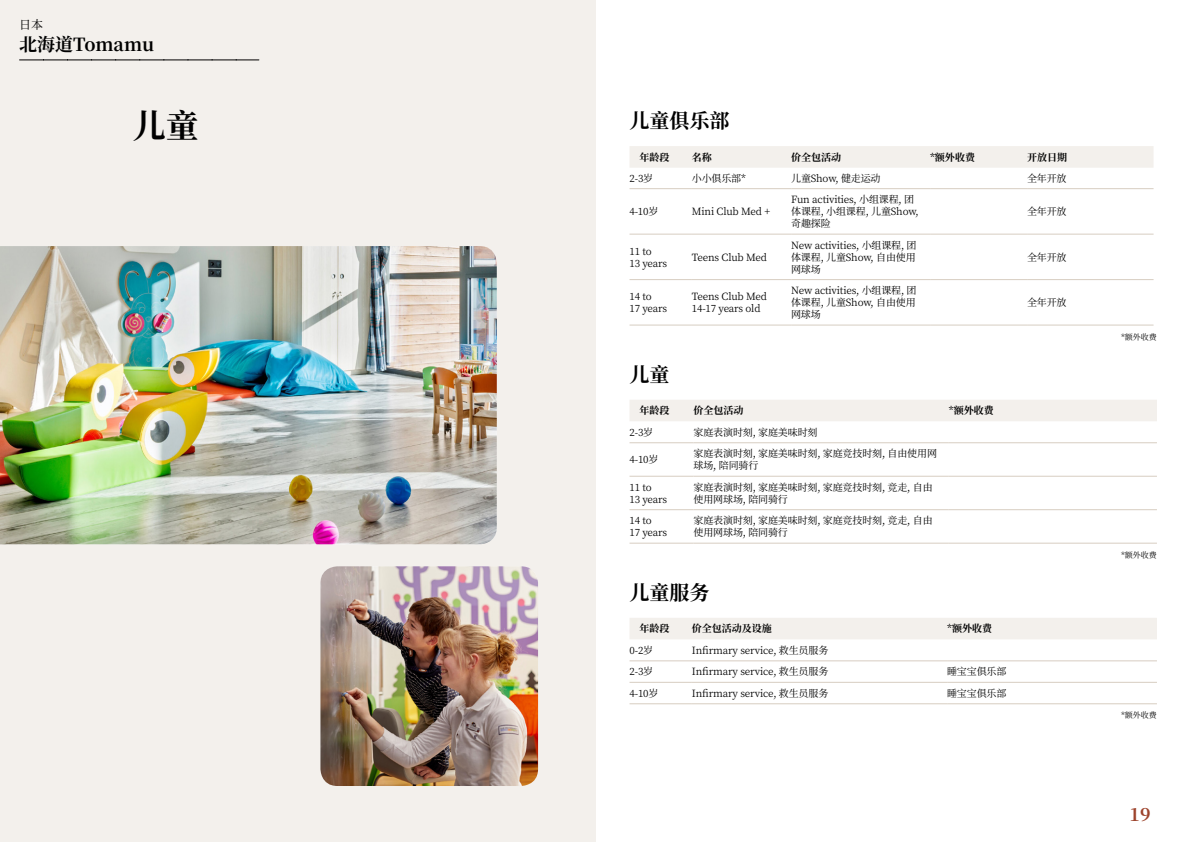
<style>
.page{position:relative;width:1191px;height:842px;background:#fff}
.page>*{position:absolute;margin:0;border:0;box-sizing:border-box;transform-origin:0 0}
.t1{font:700 33px "Noto Serif SC";color:#000}
.t2{font:700 20px "Noto Serif SC";color:#000}
.t3{font:700 18px "Noto Serif SC";color:#000}
.t4{font:700 18px "Noto Serif SC";color:#9d432c}
.t5{font:12px "Noto Serif SC";color:#000}
.t6{font:10px/12px "Noto Serif SC";letter-spacing:-.015em;color:#000}
.t7{font:700 10px "Noto Serif SC";color:#000}
.t8{font:8px "Noto Serif SC";color:#000}
</style>
<div class="page">
<div style="left:0;top:0;width:595px;height:842px;background:#f3f0ec"></div>
<img style="left:0;top:246px;width:497px;height:298px">
<img style="left:320px;top:566px;width:218px;height:220px">
<svg style="left:20px;top:60px;width:239px;height:1px"></svg>
<div style="left:630px;top:146px;width:523px;height:22px;background:#f3f0ec"></div>
<hr style="left:629px;top:188px;width:63px;height:1px;background:#d7cdc1">
<hr style="left:692px;top:188px;width:99px;height:1px;background:#d7cdc1">
<hr style="left:791px;top:188px;width:139px;height:1px;background:#d7cdc1">
<hr style="left:930px;top:188px;width:97px;height:1px;background:#d7cdc1">
<hr style="left:1027px;top:188px;width:126px;height:1px;background:#d7cdc1">
<hr style="left:629px;top:234px;width:63px;height:1px;background:#d7cdc1">
<hr style="left:692px;top:234px;width:99px;height:1px;background:#d7cdc1">
<hr style="left:791px;top:234px;width:139px;height:1px;background:#d7cdc1">
<hr style="left:930px;top:234px;width:97px;height:1px;background:#d7cdc1">
<hr style="left:1027px;top:234px;width:126px;height:1px;background:#d7cdc1">
<hr style="left:629px;top:279px;width:63px;height:1px;background:#d7cdc1">
<hr style="left:692px;top:279px;width:99px;height:1px;background:#d7cdc1">
<hr style="left:791px;top:279px;width:139px;height:1px;background:#d7cdc1">
<hr style="left:930px;top:279px;width:97px;height:1px;background:#d7cdc1">
<hr style="left:1027px;top:279px;width:126px;height:1px;background:#d7cdc1">
<hr style="left:629px;top:325px;width:63px;height:1px;background:#d7cdc1">
<hr style="left:692px;top:325px;width:99px;height:1px;background:#d7cdc1">
<hr style="left:791px;top:325px;width:139px;height:1px;background:#d7cdc1">
<hr style="left:930px;top:325px;width:97px;height:1px;background:#d7cdc1">
<hr style="left:1027px;top:325px;width:126px;height:1px;background:#d7cdc1">
<div style="left:630px;top:400px;width:527px;height:21px;background:#f3f0ec"></div>
<hr style="left:629px;top:442px;width:64px;height:1px;background:#d7cdc1">
<hr style="left:693px;top:442px;width:255px;height:1px;background:#d7cdc1">
<hr style="left:948px;top:442px;width:209px;height:1px;background:#d7cdc1">
<hr style="left:629px;top:476px;width:64px;height:1px;background:#d7cdc1">
<hr style="left:693px;top:476px;width:255px;height:1px;background:#d7cdc1">
<hr style="left:948px;top:476px;width:209px;height:1px;background:#d7cdc1">
<hr style="left:629px;top:509px;width:64px;height:1px;background:#d7cdc1">
<hr style="left:693px;top:509px;width:255px;height:1px;background:#d7cdc1">
<hr style="left:948px;top:509px;width:209px;height:1px;background:#d7cdc1">
<hr style="left:629px;top:543px;width:64px;height:1px;background:#d7cdc1">
<hr style="left:693px;top:543px;width:255px;height:1px;background:#d7cdc1">
<hr style="left:948px;top:543px;width:209px;height:1px;background:#d7cdc1">
<div style="left:630px;top:618px;width:527px;height:21px;background:#f3f0ec"></div>
<hr style="left:629px;top:660px;width:63px;height:1px;background:#d7cdc1">
<hr style="left:692px;top:660px;width:255px;height:1px;background:#d7cdc1">
<hr style="left:947px;top:660px;width:210px;height:1px;background:#d7cdc1">
<hr style="left:629px;top:682px;width:63px;height:1px;background:#d7cdc1">
<hr style="left:692px;top:682px;width:255px;height:1px;background:#d7cdc1">
<hr style="left:947px;top:682px;width:210px;height:1px;background:#d7cdc1">
<hr style="left:629px;top:703px;width:63px;height:1px;background:#d7cdc1">
<hr style="left:692px;top:703px;width:255px;height:1px;background:#d7cdc1">
<hr style="left:947px;top:703px;width:210px;height:1px;background:#d7cdc1">
<p class="t5" style="left:19px;top:17px;width:25px">日本</p>
<h3 class="t3" style="left:19px;top:34px;width:136px">北海道Tomamu</h3>
<h1 class="t1" style="left:133px;top:107px;width:67px">儿童</h1>
<h2 class="t2" style="left:629px;top:109px;width:101px">儿童俱乐部</h2>
<p class="t7" style="left:639px;top:151px;width:31px">年龄段</p>
<p class="t7" style="left:692px;top:151px;width:21px">名称</p>
<p class="t7" style="left:791px;top:151px;width:51px">价全包活动</p>
<p class="t7" style="left:930px;top:151px;width:46px">*额外收费</p>
<p class="t7" style="left:1027px;top:151px;width:41px">开放日期</p>
<p class="t6" style="left:629px;top:172px;width:25px">2-3岁</p>
<p class="t6" style="left:692px;top:172px;width:56px">小小俱乐部*</p>
<p class="t6" style="left:791px;top:172px;width:91px">儿童Show, 健走运动</p>
<p class="t6" style="left:1027px;top:172px;width:41px">全年开放</p>
<p class="t6" style="left:629px;top:206px;width:30px">4-10岁</p>
<p class="t6" style="left:692px;top:206px;width:80px">Mini Club Med +</p>
<p class="t6" style="left:791px;top:194px;width:129px">Fun activities, 小组课程, 团体课程, 小组课程, 儿童Show,奇趣探险</p>
<p class="t6" style="left:1027px;top:206px;width:41px">全年开放</p>
<p class="t6" style="left:629px;top:245px;width:39px">11 to<br>13 years</p>
<p class="t6" style="left:692px;top:251px;width:77px">Teens Club Med</p>
<p class="t6" style="left:791px;top:239px;width:127px;text-align:justify">New activities, 小组课程, 团体课程, 儿童Show, 自由使用网球场</p>
<p class="t6" style="left:1027px;top:251px;width:41px">全年开放</p>
<p class="t6" style="left:629px;top:290px;width:39px">14 to<br>17 years</p>
<p class="t6" style="left:692px;top:290px;width:77px">Teens Club Med<br>14-17 years old</p>
<p class="t6" style="left:791px;top:284px;width:127px;text-align:justify">New activities, 小组课程, 团体课程, 儿童Show, 自由使用网球场</p>
<p class="t6" style="left:1027px;top:296px;width:41px">全年开放</p>
<h2 class="t2" style="left:629px;top:363px;width:41px">儿童</h2>
<p class="t7" style="left:639px;top:405px;width:31px">年龄段</p>
<p class="t7" style="left:693px;top:405px;width:51px">价全包活动</p>
<p class="t7" style="left:948px;top:405px;width:46px">*额外收费</p>
<p class="t6" style="left:629px;top:426px;width:25px">2-3岁</p>
<p class="t6" style="left:693px;top:426px;width:125px">家庭表演时刻, 家庭美味时刻</p>
<p class="t6" style="left:629px;top:454px;width:30px">4-10岁</p>
<p class="t6" style="left:693px;top:448px;width:245px">家庭表演时刻, 家庭美味时刻, 家庭竞技时刻, 自由使用网球场, 陪同骑行</p>
<p class="t6" style="left:629px;top:481px;width:39px">11 to<br>13 years</p>
<p class="t6" style="left:693px;top:481px;width:241px">家庭表演时刻, 家庭美味时刻, 家庭竞技时刻, 竞走, 自由使用网球场, 陪同骑行</p>
<p class="t6" style="left:629px;top:515px;width:39px">14 to<br>17 years</p>
<p class="t6" style="left:693px;top:515px;width:241px">家庭表演时刻, 家庭美味时刻, 家庭竞技时刻, 竞走, 自由使用网球场, 陪同骑行</p>
<h2 class="t2" style="left:629px;top:581px;width:81px">儿童服务</h2>
<p class="t7" style="left:639px;top:623px;width:31px">年龄段</p>
<p class="t7" style="left:692px;top:623px;width:81px">价全包活动及设施</p>
<p class="t7" style="left:947px;top:623px;width:46px">*额外收费</p>
<p class="t6" style="left:629px;top:644px;width:25px">0-2岁</p>
<p class="t6" style="left:692px;top:644px;width:138px">Infirmary service, 救生员服务</p>
<p class="t6" style="left:629px;top:666px;width:25px">2-3岁</p>
<p class="t6" style="left:692px;top:666px;width:138px">Infirmary service, 救生员服务</p>
<p class="t6" style="left:947px;top:666px;width:61px">睡宝宝俱乐部</p>
<p class="t6" style="left:629px;top:687px;width:30px">4-10岁</p>
<p class="t6" style="left:692px;top:687px;width:138px">Infirmary service, 救生员服务</p>
<p class="t6" style="left:947px;top:687px;width:61px">睡宝宝俱乐部</p>
<p class="t8" style="left:1121px;top:332px;width:37px">*额外收费</p>
<p class="t8" style="left:1121px;top:550px;width:37px">*额外收费</p>
<p class="t8" style="left:1121px;top:711px;width:37px">*额外收费</p>
<h3 class="t4" style="left:1129px;top:804px;width:23px">19</h3>
</div>
